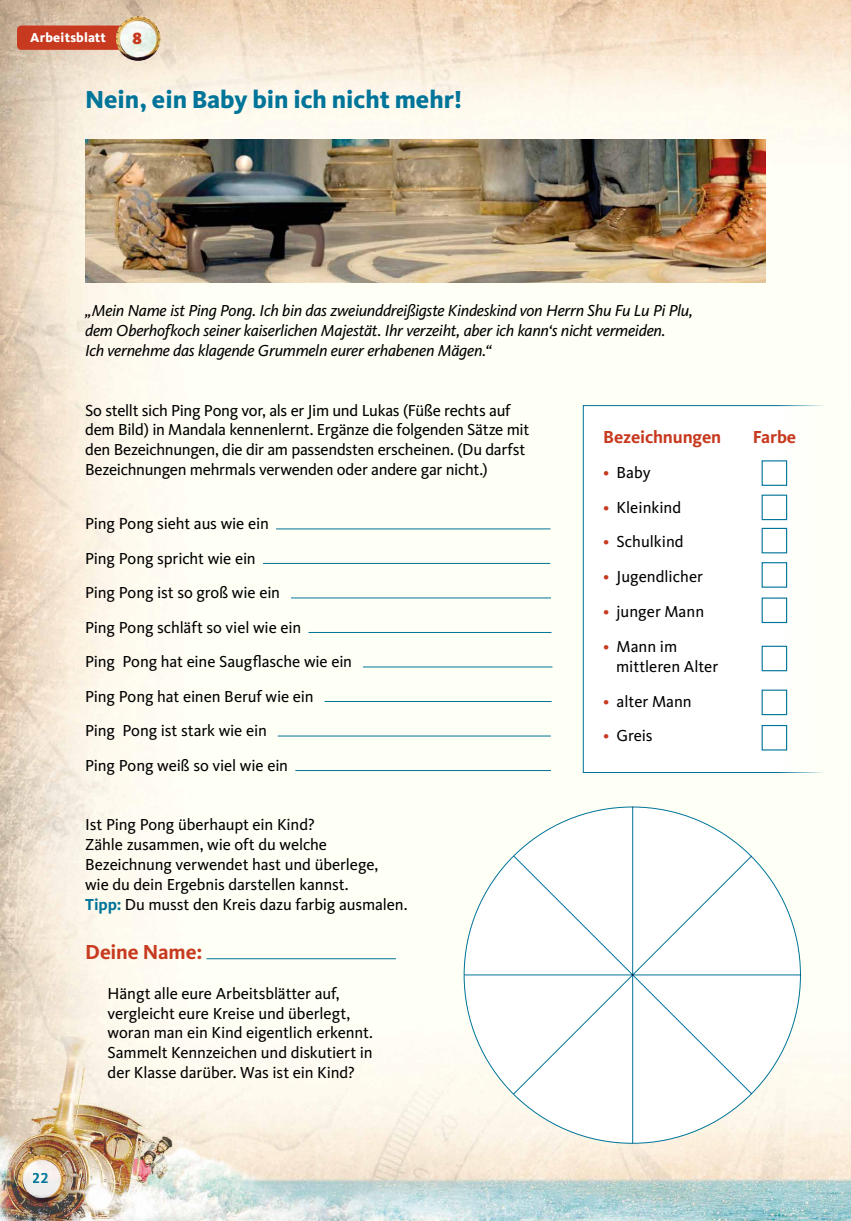
<style>
.page{position:relative;width:851px;height:1221px;background:#fff}
.page>*{position:absolute;margin:0;border:0;box-sizing:border-box;transform-origin:0 0}
.t1{font:800 25.5px "Kievit";color:#007499}
.t2{font:700 21px "Kievit";letter-spacing:-.005em;color:#c73a1f}
.t3{font:700 18px "Kievit";letter-spacing:-.01em;color:#c73a1f}
.t4{font:16.8px "Kievit Black SC";color:#c73a1f}
.t5{font:16.5px/19.8px "Kievit";letter-spacing:-.01em;color:#000}
.t6{font:italic 16.5px/19.8px "Kievit";letter-spacing:-.02em;color:#000}
.t7{font:15px "Kievit Bold SC";color:#007499}
.t8{font:800 13.5px "Kievit";letter-spacing:.015em;color:#fff}
.s1{font-weight:700;color:#007499}
.s2{color:#c73a1f}
</style>
<div class="page">
<img style="left:0;top:0;width:850px;height:1220px">
<div style="left:17px;top:26px;width:111px;height:24px;background:#c73a1f;border-radius:4px"></div>
<img style="left:116px;top:16px;width:44px;height:45px;border-radius:22px">
<hr style="left:276px;top:528px;width:274px;height:1px;background:#007499">
<hr style="left:263px;top:563px;width:287px;height:1px;background:#007499">
<hr style="left:291px;top:597px;width:260px;height:1px;background:#007499">
<hr style="left:308px;top:632px;width:243px;height:1px;background:#007499">
<hr style="left:363px;top:666px;width:189px;height:1px;background:#007499">
<hr style="left:324px;top:701px;width:227px;height:1px;background:#007499">
<hr style="left:278px;top:735px;width:272px;height:1px;background:#007499">
<hr style="left:295px;top:770px;width:256px;height:1px;background:#007499">
<hr style="left:206px;top:958px;width:190px;height:1px;background:#007499">
<img style="left:85px;top:140px;width:680px;height:143px">
<div style="left:583px;top:405px;width:267px;height:367px;background:#fff;border:1px solid #007499"></div>
<div style="left:761px;top:460px;width:26px;height:26px;border:1px solid #007499"></div>
<div style="left:761px;top:494px;width:26px;height:26px;border:1px solid #007499"></div>
<div style="left:761px;top:528px;width:26px;height:25px;border:1px solid #007499"></div>
<div style="left:761px;top:562px;width:26px;height:25px;border:1px solid #007499"></div>
<div style="left:761px;top:597px;width:26px;height:26px;border:1px solid #007499"></div>
<div style="left:761px;top:645px;width:26px;height:26px;border:1px solid #007499"></div>
<div style="left:761px;top:689px;width:26px;height:26px;border:1px solid #007499"></div>
<div style="left:761px;top:725px;width:26px;height:25px;border:1px solid #007499"></div>
<div style="left:464px;top:807px;width:336px;height:336px;background:#fff;border-radius:50%"></div>
<hr style="left:632px;top:806px;width:1px;height:337px;background:#007499">
<hr style="left:464px;top:974px;width:336px;height:1px;background:#007499">
<svg style="left:512px;top:854px;width:240px;height:240px"></svg>
<p class="t8" style="left:30px;top:30px;width:77px">Arbeitsblatt</p>
<p class="t4" style="left:133px;top:28px;width:11px">8</p>
<h1 class="t1" style="left:85px;top:84px;width:378px">Nein, ein Baby bin ich nicht mehr!</h1>
<p class="t6" style="left:85px;top:301px;width:609px">„Mein Name ist Ping Pong. Ich bin das zweiunddreißigste Kindeskind von Herrn Shu Fu Lu Pi Plu, dem Oberhofkoch seiner kaiserlichen Majestät. Ihr verzeiht, aber ich kann‘s nicht vermeiden.<br>Ich vernehme das klagende Grummeln eurer erhabenen Mägen.“</p>
<p class="t5" style="left:85px;top:400px;width:445px">So stellt sich Ping Pong vor, als er Jim und Lukas (Füße rechts auf dem Bild) in Mandala kennenlernt. Ergänze die folgenden Sätze mit den Bezeichnungen, die dir am passendsten erscheinen. (Du darfst Bezeichnungen mehrmals verwenden oder andere gar nicht.)</p>
<p class="t5" style="left:85px;top:506px;width:268px;line-height:34.5px">Ping Pong sieht aus wie ein<br>Ping Pong spricht wie ein<br>Ping Pong ist so groß wie ein<br>Ping Pong schläft so viel wie ein<br>Ping Pong hat eine Saugflasche wie ein<br>Ping Pong hat einen Beruf wie ein<br>Ping Pong ist stark wie ein<br>Ping Pong weiß so viel wie ein</p>
<p class="t5" style="left:85px;top:814px;width:324px">Ist Ping Pong überhaupt ein Kind?<br>Zähle zusammen, wie oft du welche Bezeichnung verwendet hast und überlege,<br>wie du dein Ergebnis darstellen kannst.<br><span class="s1">Tipp:</span> Du musst den Kreis dazu farbig ausmalen.</p>
<p class="t2" style="left:85px;top:939px;width:119px">Deine Name:</p>
<p class="t5" style="left:108px;top:983px;width:267px">Hängt alle eure Arbeitsblätter auf, vergleicht eure Kreise und überlegt, woran man ein Kind eigentlich erkennt.<br>Sammelt Kennzeichen und diskutiert in der Klasse darüber. Was ist ein Kind?</p>
<p class="t7" style="left:33px;top:1168px;width:17px">22</p>
<p class="t3" style="left:603px;top:426px;width:120px">Bezeichnungen</p>
<p class="t3" style="left:752px;top:426px;width:45px">Farbe</p>
<p class="t5" style="left:603px;top:462px;width:49px"><span class="s2">•</span> Baby</p>
<p class="t5" style="left:603px;top:497px;width:80px"><span class="s2">•</span> Kleinkind</p>
<p class="t5" style="left:603px;top:531px;width:82px"><span class="s2">•</span> Schulkind</p>
<p class="t5" style="left:603px;top:566px;width:101px"><span class="s2">•</span> Jugendlicher</p>
<p class="t5" style="left:603px;top:601px;width:102px"><span class="s2">•</span> junger Mann</p>
<p class="t5" style="left:616px;top:636px;width:104px;text-indent:-13px"><span class="s2">•</span> Mann im mittleren Alter</p>
<p class="t5" style="left:603px;top:690px;width:90px"><span class="s2">•</span> alter Mann</p>
<p class="t5" style="left:603px;top:725px;width:51px"><span class="s2">•</span> Greis</p>
</div>
